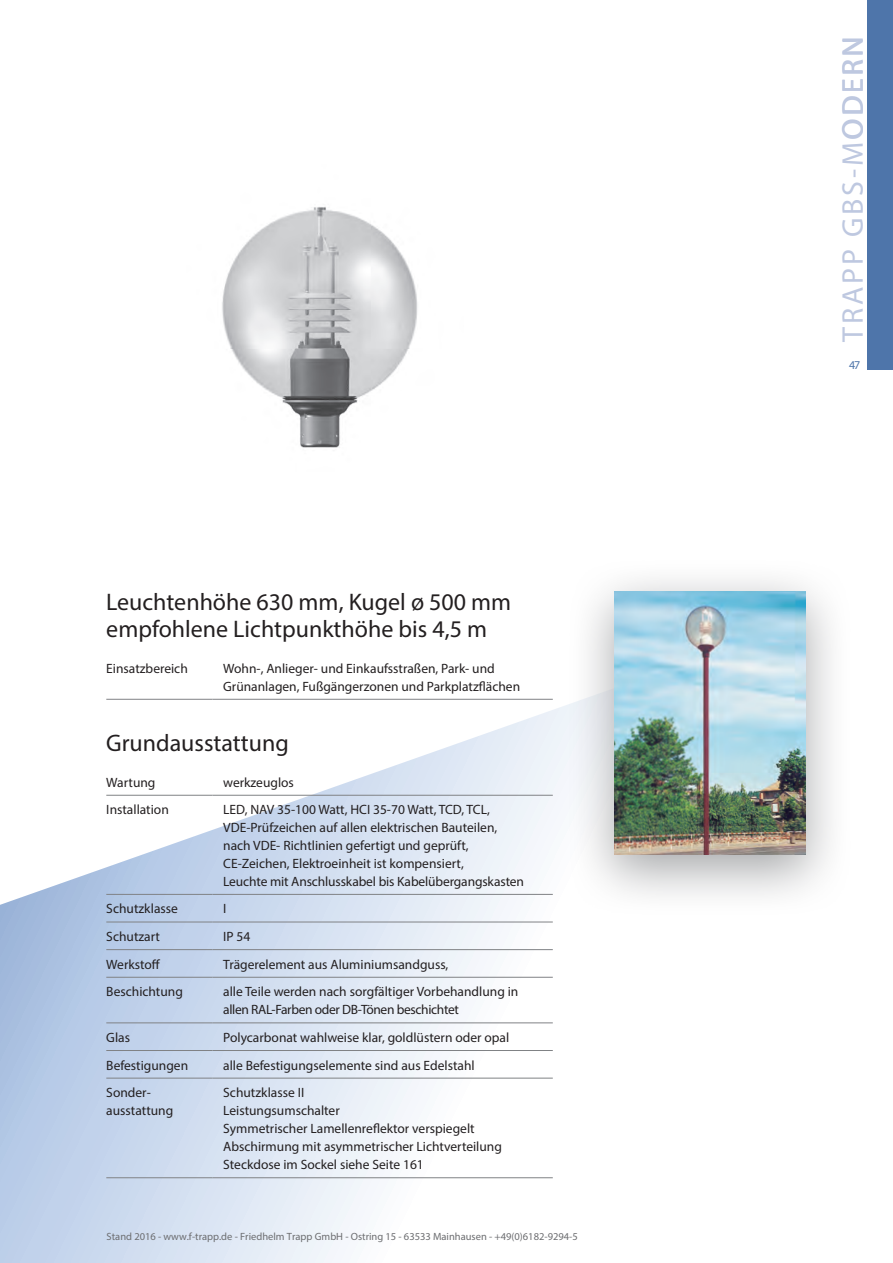
<style>
.page{position:relative;width:893px;height:1263px;background:#fff}
.page>*{position:absolute;margin:0;border:0;box-sizing:border-box;transform-origin:0 0}
.t1{font:30px "Myriad Pro";letter-spacing:.095em;color:#bec8e0}
.Überschrift_Spezifik{font:24px "Myriad Pro";color:#231f20}
.Tabelle_Inhalt{font:13.5px/18px "Myriad Pro";color:#231f20}
.Tabelle_Titel{font:13.5px/18px "Myriad Pro";color:#231f20}
.t2{font:12px "Myriad Pro";color:#4e75aa}
.t3{font:10.5px "Myriad Pro";color:#6c6d70}
</style>
<div class="page">
<img style="left:222px;top:207px;width:196px;height:241px">
<svg style="left:0;top:698px;width:567px;height:565px"></svg>
<div style="left:867px;top:0;width:26px;height:370px;background:#4e75aa"></div>
<hr style="left:106px;top:699px;width:107px;height:1px;background:#808285">
<hr style="left:213px;top:699px;width:340px;height:1px;background:#808285">
<hr style="left:106px;top:795px;width:107px;height:1px;background:#808285">
<hr style="left:213px;top:795px;width:340px;height:1px;background:#808285">
<hr style="left:106px;top:894px;width:107px;height:1px;background:#808285">
<hr style="left:213px;top:894px;width:340px;height:1px;background:#808285">
<hr style="left:106px;top:922px;width:107px;height:1px;background:#808285">
<hr style="left:213px;top:922px;width:340px;height:1px;background:#808285">
<hr style="left:106px;top:949px;width:107px;height:1px;background:#808285">
<hr style="left:213px;top:949px;width:340px;height:1px;background:#808285">
<hr style="left:106px;top:977px;width:107px;height:1px;background:#808285">
<hr style="left:213px;top:977px;width:340px;height:1px;background:#808285">
<hr style="left:106px;top:1022px;width:107px;height:1px;background:#808285">
<hr style="left:213px;top:1022px;width:340px;height:1px;background:#808285">
<hr style="left:106px;top:1050px;width:107px;height:1px;background:#808285">
<hr style="left:213px;top:1050px;width:340px;height:1px;background:#808285">
<hr style="left:106px;top:1078px;width:107px;height:1px;background:#808285">
<hr style="left:106px;top:1177px;width:107px;height:1px;background:#808285">
<hr style="left:213px;top:1078px;width:340px;height:1px;background:#808285">
<hr style="left:213px;top:1177px;width:340px;height:1px;background:#808285">
<div style="left:567px;top:558px;width:286px;height:359px;background:#808285;opacity:.7"></div>
<img style="left:614px;top:591px;width:192px;height:264px">
<p class="Überschrift_Spezifik" style="left:106px;top:587px;width:406px">Leuchtenhöhe 630 mm, Kugel ø 500 mm</p>
<p class="Überschrift_Spezifik" style="left:106px;top:614px;width:382px">empfohlene Lichtpunkthöhe bis 4,5 m</p>
<p class="Tabelle_Titel" style="left:106px;top:659px;width:83px">Einsatzbereich</p>
<p class="Tabelle_Inhalt" style="left:223px;top:659px;width:298px">Wohn-, Anlieger- und Einkaufsstraßen, Park- und<br>Grünanlagen, Fußgängerzonen und Parkplatzflächen</p>
<p class="Überschrift_Spezifik" style="left:106px;top:728px;width:184px">Grundausstattung</p>
<p class="Tabelle_Titel" style="left:106px;top:773px;width:51px">Wartung</p>
<p class="Tabelle_Inhalt" style="left:223px;top:773px;width:72px">werkzeuglos</p>
<p class="Tabelle_Titel" style="left:106px;top:800px;width:64px">Installation</p>
<p class="Tabelle_Inhalt" style="left:223px;top:800px;width:268px">LED, NAV 35-100 Watt, HCI 35-70 Watt, TCD, TCL,</p>
<p class="Tabelle_Inhalt" style="left:223px;top:818px;width:276px">VDE-Prüfzeichen auf allen elektrischen Bauteilen,</p>
<p class="Tabelle_Inhalt" style="left:223px;top:836px;width:247px">nach VDE- Richtlinien gefertigt und geprüft,</p>
<p class="Tabelle_Inhalt" style="left:223px;top:854px;width:242px">CE-Zeichen, Elektroeinheit ist kompensiert,</p>
<p class="Tabelle_Inhalt" style="left:223px;top:872px;width:302px">Leuchte mit Anschlusskabel bis Kabelübergangskasten</p>
<p class="Tabelle_Titel" style="left:106px;top:900px;width:73px">Schutzklasse</p>
<p class="Tabelle_Inhalt" style="left:223px;top:900px;width:5px">I</p>
<p class="Tabelle_Titel" style="left:106px;top:927px;width:55px">Schutzart</p>
<p class="Tabelle_Inhalt" style="left:223px;top:927px;width:29px">IP 54</p>
<p class="Tabelle_Titel" style="left:106px;top:955px;width:56px">Werkstoff</p>
<p class="Tabelle_Inhalt" style="left:223px;top:955px;width:227px">Trägerelement aus Aluminiumsandguss,</p>
<p class="Tabelle_Titel" style="left:106px;top:982px;width:78px">Beschichtung</p>
<p class="Tabelle_Inhalt" style="left:223px;top:983px;width:297px">alle Teile werden nach sorgfältiger Vorbehandlung in allen RAL-Farben oder DB-Tönen beschichtet</p>
<p class="Tabelle_Titel" style="left:106px;top:1028px;width:25px">Glas</p>
<p class="Tabelle_Inhalt" style="left:223px;top:1028px;width:287px">Polycarbonat wahlweise klar, goldlüstern oder opal</p>
<p class="Tabelle_Titel" style="left:106px;top:1056px;width:83px">Befestigungen</p>
<p class="Tabelle_Inhalt" style="left:223px;top:1056px;width:253px">alle Befestigungselemente sind aus Edelstahl</p>
<p class="Tabelle_Titel" style="left:106px;top:1083px;width:68px">Sonder&shy;ausstattung</p>
<p class="Tabelle_Inhalt" style="left:223px;top:1083px;width:82px">Schutzklasse II</p>
<p class="Tabelle_Inhalt" style="left:223px;top:1101px;width:118px">Leistungsumschalter</p>
<p class="Tabelle_Inhalt" style="left:223px;top:1119px;width:253px">Symmetrischer Lamellenreflektor verspiegelt</p>
<p class="Tabelle_Inhalt" style="left:223px;top:1137px;width:280px">Abschirmung mit asymmetrischer Lichtverteilung</p>
<p class="Tabelle_Inhalt" style="left:223px;top:1155px;width:202px">Steckdose im Sockel siehe Seite 161</p>
<p class="t3" style="left:107px;top:1230px;width:473px">Stand 2016 - www.f-trapp.de - Friedhelm Trapp GmbH - Ostring 15 - 63533 Mainhausen - +49(0)6182-9294-5</p>
<h1 class="t1" style="left:834px;top:342px;width:306px;rotate:-90deg">TRAPP GBS-MODERN</h1>
<p class="t2" style="left:849px;top:357px;width:13px">47</p>
</div>
